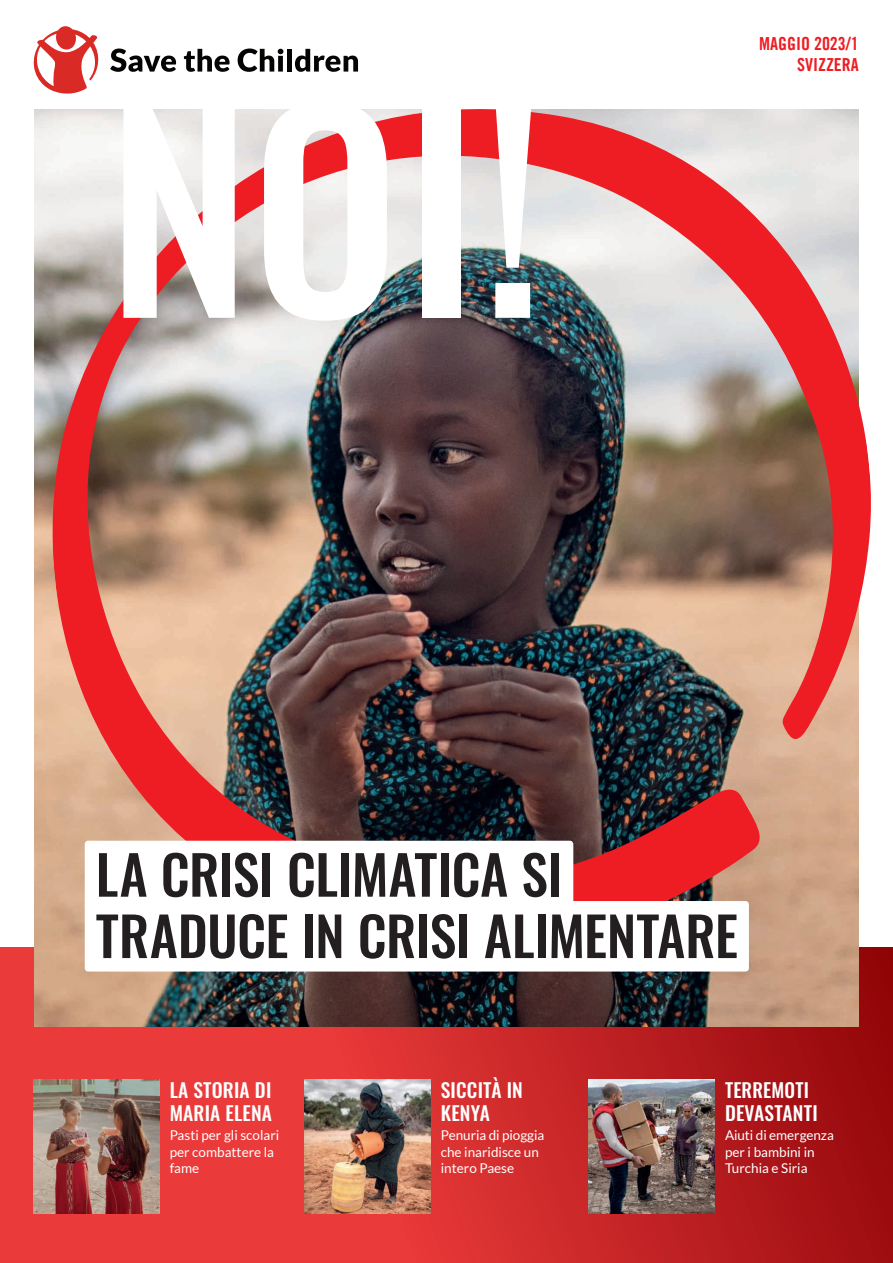
<style>
.page{position:relative;width:893px;height:1263px;background:#fff}
.page>*{position:absolute;margin:0;border:0;box-sizing:border-box;transform-origin:0 0}
.t1{font:263.7px "Oswald";color:#fff}
.t2{font:53.7px "Oswald";letter-spacing:-.01em;color:#231f20}
.t3{font:19.5px/22.5px "Oswald";letter-spacing:.01em;color:#fff}
.t4{font:18px "Trade Gothic LT Com Bd Cn 20";color:#ee1d23}
.t5{font:13.5px/16.5px "Lato";color:#fff}
</style>
<div class="page">
<svg style="left:0;top:947px;width:893px;height:316px;background:#cd2a2b"></svg>
<img style="left:34px;top:987px;width:825px;height:39px">
<img style="left:28px;top:109px;width:856px;height:878px">
<svg style="left:110px;top:49px;width:66px;height:23px"></svg>
<svg style="left:184px;top:49px;width:46px;height:23px"></svg>
<svg style="left:238px;top:49px;width:45px;height:23px"></svg>
<div style="left:287px;top:49px;width:5px;height:23px;background:#040503"></div>
<svg style="left:295px;top:49px;width:63px;height:23px"></svg>
<svg style="left:34px;top:26px;width:65px;height:68px"></svg>
<div style="left:85px;top:841px;width:488px;height:67px;background:#fff;border-radius:3px"></div>
<div style="left:85px;top:901px;width:664px;height:70px;background:#fff;border-radius:3px"></div>
<img style="left:304px;top:1080px;width:127px;height:133px">
<img style="left:34px;top:1080px;width:126px;height:133px">
<img style="left:588px;top:1080px;width:126px;height:133px">
<p class="t1" style="left:107px;top:-24px;width:438px">NOI!</p>
<p class="t4" style="left:759px;top:32px;width:101px">MAGGIO 2023/1</p>
<p class="t4" style="left:797px;top:54px;width:63px">SVIZZERA</p>
<p class="t2" style="left:96px;top:827px;width:468px">LA CRISI CLIMATICA SI</p>
<p class="t2" style="left:96px;top:888px;width:644px">TRADUCE IN CRISI ALIMENTARE</p>
<p class="t3" style="left:170px;top:1077px;width:104px">LA STORIA DI<br>MARIA ELENA</p>
<p class="t5" style="left:170px;top:1127px;width:111px">Pasti per gli scolari per combattere la fame</p>
<p class="t3" style="left:441px;top:1077px;width:84px">SICCITÀ IN<br>KENYA</p>
<p class="t5" style="left:441px;top:1127px;width:105px">Penuria di pioggia che inaridisce un intero Paese</p>
<p class="t3" style="left:725px;top:1077px;width:94px">TERREMOTI<br>DEVASTANTI</p>
<p class="t5" style="left:725px;top:1127px;width:110px">Aiuti di emergenza per i bambini in<br>Turchia e Siria</p>
</div>
